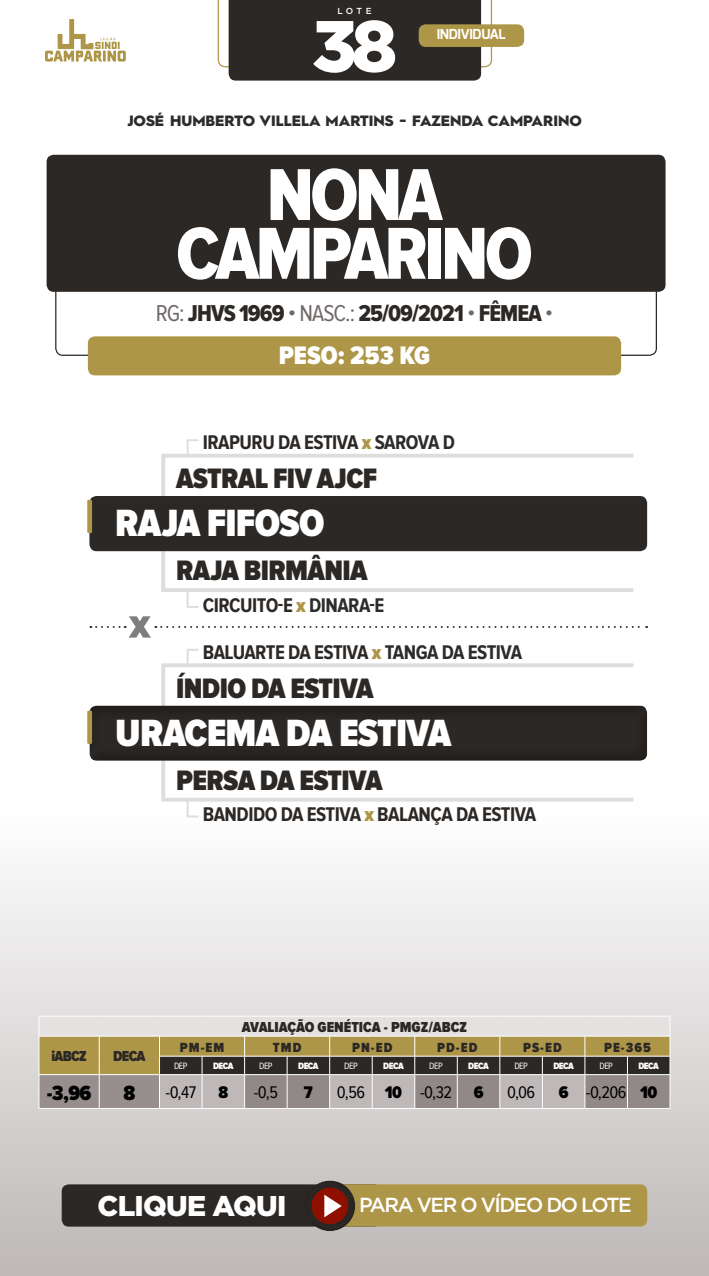
<style>
.page{position:relative;width:709px;height:1276px;background:#fff}
.page>*{position:absolute;margin:0;border:0;box-sizing:border-box;transform-origin:0 0}
.t1{font:76.25px/58.8px "Proxima Nova Cond Extrabld";letter-spacing:-.05em;color:#fff;text-align:center}
.t2{font:900 72.5px "Gotham";color:#fff}
.t3{font:900 39.38px "Proxima Nova Cond";letter-spacing:-.02em;color:#fff}
.t4{font:900 29.12px "Proxima Nova Cond";letter-spacing:-.02em;color:#2c2825}
.t5{font:900 28.5px "Gotham";letter-spacing:-.025em;color:#fff}
.t6{font:900 26.25px "Proxima Nova Cond";color:#fff}
.t7{font:23.75px "Proxima Nova Cond Extrabld";letter-spacing:-.04em;color:#2c2825}
.t8{font:900 21.25px "Proxima Nova Cond";color:#000}
.t9{font:700 20.5px "Proxima Nova Cond";letter-spacing:-.025em;color:#2c2825}
.t10{font:500 20.38px "Gotham";letter-spacing:-.075em;color:#fff}
.t11{font:17.5px "Proxima Nova Cond";letter-spacing:-.03em;color:#000}
.t12{font:900 17.5px "Proxima Nova Cond";color:#000}
.t13{font:900 15px "Hurme Geometric Sans 2";color:#2c2c2c}
.t14{font:900 15px "Proxima Nova Cond";color:#2c2825}
.t15{font:900 13.75px "Proxima Nova Cond";letter-spacing:.075em;color:#2c2825}
.t16{font:700 13.75px "Exo";letter-spacing:-.025em;color:#fff}
.t17{font:900 9.5px "Proxima Nova Cond";letter-spacing:-.05em;color:#fff}
.t18{font:9.5px "Proxima Nova Cond";letter-spacing:-.05em;color:#fff}
.t19{font:500 8.75px "Gotham";color:#fff}
.s1{font-family:"Proxima Nova Cond";color:#706967}
.s2{font-weight:900;color:#ae9648}
.s3{color:#2c2c2c}
</style>
<div class="page">
<div style="left:0;top:808px;width:709px;height:468px;background:linear-gradient(to bottom,#fff,#beb8b7)"></div>
<div style="left:47px;top:155px;width:618px;height:137px;background:#2c2825;border-radius:7px"></div>
<div style="left:88px;top:336px;width:533px;height:39px;background:#ae9648;border-radius:7px"></div>
<svg style="left:218px;top:0;width:274px;height:81px;background:#3c3834"></svg>
<div style="left:419px;top:24px;width:105px;height:23px;background:#ae9648;border-radius:7px"></div>
<svg style="left:90px;top:616px;width:557px;height:21px"></svg>
<svg style="left:159px;top:439px;width:478px;height:169px"></svg>
<svg style="left:159px;top:649px;width:478px;height:169px"></svg>
<div style="left:89px;top:496px;width:558px;height:55px;background:#2c2825;border-radius:7px"></div>
<div style="left:89px;top:704px;width:559px;height:58px;background:#2b2724"></div>
<div style="left:62px;top:1184px;width:319px;height:42px;background:#2c2825;border-radius:7px"></div>
<div style="left:327px;top:1184px;width:320px;height:42px;background:#ae9648;border-radius:7px"></div>
<div style="left:304px;top:1178px;width:53px;height:53px;background:#000;opacity:.25"></div>
<svg style="left:45px;top:19px;width:81px;height:43px"></svg>
<div style="left:87px;top:500px;width:5px;height:33px;background:#ae9648"></div>
<div style="left:87px;top:710px;width:5px;height:34px;background:#ae9648"></div>
<svg style="left:39px;top:1016px;width:631px;height:92px;background:#a59b87"></svg>
<hr style="left:627px;top:1056px;width:43px;height:1px;background:#fff">
<hr style="left:39px;top:1074px;width:1px;height:34px;background:#fff">
<hr style="left:39px;top:1074px;width:60px;height:1px;background:#fff">
<hr style="left:39px;top:1108px;width:60px;height:1px;background:#fff">
<hr style="left:99px;top:1074px;width:1px;height:34px;background:#fff">
<hr style="left:99px;top:1074px;width:60px;height:1px;background:#fff">
<hr style="left:99px;top:1108px;width:60px;height:1px;background:#fff">
<hr style="left:159px;top:1074px;width:1px;height:34px;background:#fff">
<hr style="left:159px;top:1074px;width:43px;height:1px;background:#fff">
<hr style="left:159px;top:1108px;width:43px;height:1px;background:#fff">
<hr style="left:202px;top:1074px;width:1px;height:34px;background:#fff">
<hr style="left:202px;top:1074px;width:42px;height:1px;background:#fff">
<hr style="left:202px;top:1108px;width:42px;height:1px;background:#fff">
<hr style="left:244px;top:1074px;width:1px;height:34px;background:#fff">
<hr style="left:244px;top:1074px;width:43px;height:1px;background:#fff">
<hr style="left:244px;top:1108px;width:43px;height:1px;background:#fff">
<hr style="left:287px;top:1074px;width:1px;height:34px;background:#fff">
<hr style="left:287px;top:1074px;width:43px;height:1px;background:#fff">
<hr style="left:287px;top:1108px;width:43px;height:1px;background:#fff">
<hr style="left:329px;top:1074px;width:1px;height:34px;background:#fff">
<hr style="left:330px;top:1074px;width:42px;height:1px;background:#fff">
<hr style="left:330px;top:1108px;width:42px;height:1px;background:#fff">
<hr style="left:372px;top:1074px;width:1px;height:34px;background:#fff">
<hr style="left:372px;top:1074px;width:43px;height:1px;background:#fff">
<hr style="left:372px;top:1108px;width:43px;height:1px;background:#fff">
<hr style="left:414px;top:1074px;width:1px;height:34px;background:#fff">
<hr style="left:415px;top:1074px;width:42px;height:1px;background:#fff">
<hr style="left:415px;top:1108px;width:42px;height:1px;background:#fff">
<hr style="left:457px;top:1074px;width:1px;height:34px;background:#fff">
<hr style="left:457px;top:1074px;width:43px;height:1px;background:#fff">
<hr style="left:457px;top:1108px;width:43px;height:1px;background:#fff">
<hr style="left:499px;top:1074px;width:1px;height:34px;background:#fff">
<hr style="left:500px;top:1074px;width:42px;height:1px;background:#fff">
<hr style="left:500px;top:1108px;width:42px;height:1px;background:#fff">
<hr style="left:542px;top:1074px;width:1px;height:34px;background:#fff">
<hr style="left:542px;top:1074px;width:43px;height:1px;background:#fff">
<hr style="left:542px;top:1108px;width:43px;height:1px;background:#fff">
<hr style="left:584px;top:1074px;width:1px;height:34px;background:#fff">
<hr style="left:585px;top:1074px;width:42px;height:1px;background:#fff">
<hr style="left:585px;top:1108px;width:42px;height:1px;background:#fff">
<hr style="left:627px;top:1074px;width:1px;height:34px;background:#fff">
<hr style="left:669px;top:1074px;width:1px;height:34px;background:#fff">
<hr style="left:627px;top:1074px;width:43px;height:1px;background:#fff">
<hr style="left:627px;top:1108px;width:43px;height:1px;background:#fff">
<p class="t19" style="left:337px;top:5px;width:36px">LOTE</p>
<p class="t2" style="left:312px;top:4px;width:87px">38</p>
<p class="t16" style="left:437px;top:25px;width:71px">INDIVIDUAL</p>
<p class="t13" style="left:128px;top:111px;width:455px">JOSÉ HUMBERTO VILLELA MARTINS - FAZENDA CAMPARINO</p>
<p class="t1" style="left:176px;top:168px;width:358px">NONA<br>CAMPARINO</p>
<p class="t7" style="left:156px;top:300px;width:399px"><span class="s1">RG:</span> JHVS 1969 <span class="s1">• NASC.:</span> 25/09/2021 <span class="s1">•</span> FÊMEA <span class="s1">•</span></p>
<p class="t6" style="left:279px;top:340px;width:153px">PESO: 253 KG</p>
<p class="t9" style="left:203px;top:431px;width:254px">IRAPURU DA ESTIVA <span class="s2">x</span> <span class="s3">SAROVA D</span></p>
<p class="t4" style="left:176px;top:462px;width:203px">ASTRAL FIV AJCF</p>
<p class="t3" style="left:115px;top:501px;width:211px">RAJA FIFOSO</p>
<p class="t4" style="left:176px;top:554px;width:193px">RAJA BIRMÂNIA</p>
<p class="t9" style="left:203px;top:593px;width:183px">CIRCUITO-E <span class="s2">x</span> <span class="s3">DINARA-E</span></p>
<p class="t9" style="left:203px;top:640px;width:321px">BALUARTE DA ESTIVA <span class="s2">x</span> <span class="s3">TANGA DA ESTIVA</span></p>
<p class="t4" style="left:176px;top:671px;width:199px">ÍNDIO DA ESTIVA</p>
<p class="t3" style="left:115px;top:710px;width:337px">URACEMA DA ESTIVA</p>
<p class="t4" style="left:176px;top:764px;width:208px">PERSA DA ESTIVA</p>
<p class="t9" style="left:203px;top:803px;width:335px">BANDIDO DA ESTIVA <span class="s2">x</span> BALANÇA DA ESTIVA</p>
<p class="t14" style="left:52px;top:1048px;width:37px">iABCZ</p>
<p class="t14" style="left:113px;top:1048px;width:34px">DECA</p>
<p class="t14" style="left:242px;top:1018px;width:227px">AVALIAÇÃO GENÉTICA - PMGZ/ABCZ</p>
<p class="t15" style="left:180px;top:1039px;width:46px">PM-EM</p>
<p class="t15" style="left:273px;top:1039px;width:30px">TMD</p>
<p class="t15" style="left:352px;top:1039px;width:42px">PN-ED</p>
<p class="t15" style="left:437px;top:1039px;width:42px">PD-ED</p>
<p class="t15" style="left:523px;top:1039px;width:40px">PS-ED</p>
<p class="t15" style="left:604px;top:1039px;width:48px">PE-365</p>
<p class="t18" style="left:174px;top:1060px;width:15px">DEP</p>
<p class="t17" style="left:213px;top:1060px;width:22px">DECA</p>
<p class="t18" style="left:259px;top:1060px;width:15px">DEP</p>
<p class="t17" style="left:298px;top:1060px;width:22px">DECA</p>
<p class="t18" style="left:344px;top:1060px;width:15px">DEP</p>
<p class="t17" style="left:383px;top:1060px;width:22px">DECA</p>
<p class="t18" style="left:429px;top:1060px;width:15px">DEP</p>
<p class="t17" style="left:468px;top:1060px;width:22px">DECA</p>
<p class="t18" style="left:514px;top:1060px;width:15px">DEP</p>
<p class="t17" style="left:553px;top:1060px;width:22px">DECA</p>
<p class="t18" style="left:599px;top:1060px;width:15px">DEP</p>
<p class="t17" style="left:638px;top:1060px;width:22px">DECA</p>
<p class="t8" style="left:47px;top:1081px;width:46px">-3,96</p>
<p class="t8" style="left:123px;top:1081px;width:13px">8</p>
<p class="t11" style="left:165px;top:1083px;width:32px">-0,47</p>
<p class="t12" style="left:218px;top:1082px;width:11px">8</p>
<p class="t11" style="left:254px;top:1083px;width:26px">-0,5</p>
<p class="t12" style="left:304px;top:1082px;width:10px">7</p>
<p class="t11" style="left:337px;top:1083px;width:30px">0,56</p>
<p class="t12" style="left:385px;top:1082px;width:19px">10</p>
<p class="t11" style="left:420px;top:1083px;width:33px">-0,32</p>
<p class="t12" style="left:473px;top:1082px;width:11px">6</p>
<p class="t11" style="left:507px;top:1083px;width:30px">0,06</p>
<p class="t12" style="left:559px;top:1082px;width:11px">6</p>
<p class="t11" style="left:586px;top:1083px;width:42px">-0,206</p>
<p class="t12" style="left:640px;top:1082px;width:19px">10</p>
<h3 class="t5" style="left:98px;top:1189px;width:190px">CLIQUE AQUI</h3>
<p class="t10" style="left:359px;top:1193px;width:274px">PARA VER O VÍDEO DO LOTE</p>
</div>
